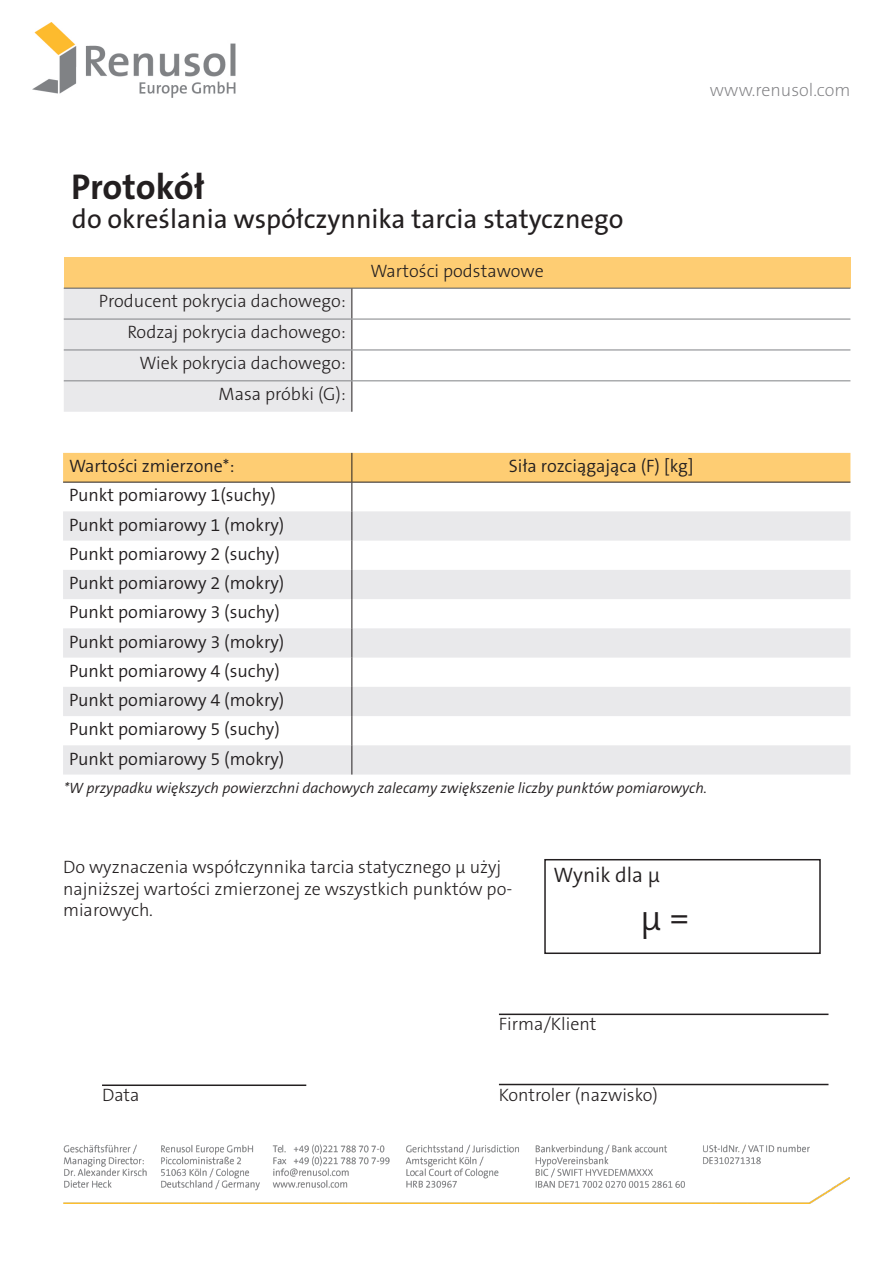
<style>
.page{position:relative;width:893px;height:1263px;background:#fff}
.page>*{position:absolute;margin:0;border:0;box-sizing:border-box;transform-origin:0 0}
.t1{font:700 36px "The Sans B W7";letter-spacing:-.005em;color:#231f20}
.t2{font:300 36px "The Sans B W4";color:#231f20}
.t3{font:27px "The Sans B W5 Plain";color:#231f20}
.t4{font:300 21px "The Sans B W4";color:#231f20}
.t5{font:300 18px "The Sans B W4";color:#231f20}
.t6{font:300 18px/21.6px "The Sans B W3";color:#231f20}
.t7{font:200 18px "The Sans B W2";color:#808083}
.t8{font:italic 300 15px "The Sans B W4";color:#231f20}
</style>
<div class="page">
<div style="left:544px;top:859px;width:277px;height:95px;border:2px solid #231f20"></div>
<img style="left:32px;top:22px;width:204px;height:76px">
<img style="left:63px;top:1144px;width:786px;height:59px">
<div style="left:64px;top:257px;width:786px;height:31px;background:#fecd73"></div>
<div style="left:64px;top:289px;width:287px;height:123px;background:#e9e9eb"></div>
<hr style="left:64px;top:288px;width:288px;height:1px;background:#57585a">
<hr style="left:352px;top:288px;width:498px;height:1px;background:#57585a">
<hr style="left:351px;top:289px;width:1px;height:30px;background:#231f20">
<hr style="left:351px;top:319px;width:1px;height:31px;background:#231f20">
<hr style="left:351px;top:350px;width:1px;height:30px;background:#231f20">
<hr style="left:351px;top:381px;width:1px;height:31px;background:#231f20">
<hr style="left:64px;top:319px;width:288px;height:1px;background:#808285">
<hr style="left:352px;top:319px;width:498px;height:1px;background:#808285">
<hr style="left:64px;top:350px;width:288px;height:1px;background:#808285">
<hr style="left:352px;top:350px;width:498px;height:1px;background:#808285">
<hr style="left:64px;top:380px;width:288px;height:1px;background:#808285">
<hr style="left:352px;top:380px;width:498px;height:1px;background:#808285">
<svg style="left:63px;top:511px;width:787px;height:263px;fill:#e9e9eb"></svg>
<hr style="left:351px;top:511px;width:1px;height:30px;background:#231f20">
<svg style="left:351px;top:541px;width:1px;height:87px"></svg>
<hr style="left:351px;top:628px;width:1px;height:30px;background:#231f20">
<svg style="left:351px;top:658px;width:1px;height:116px"></svg>
<svg style="left:63px;top:453px;width:787px;height:58px"></svg>
<hr style="left:499px;top:1084px;width:329px;height:1px;background:#231f20">
<hr style="left:499px;top:1013px;width:329px;height:2px;background:#231f20">
<hr style="left:102px;top:1084px;width:204px;height:2px;background:#231f20">
<p class="t1" style="left:71px;top:164px;width:135px">Protokół</p>
<p class="t3" style="left:72px;top:202px;width:553px">do określania współczynnika tarcia statycznego</p>
<p class="t6" style="left:370px;top:260px;width:175px">Wartości podstawowe</p>
<p class="t6" style="left:99px;top:291px;width:248px">Producent pokrycia dachowego:</p>
<p class="t6" style="left:127px;top:322px;width:220px">Rodzaj pokrycia dachowego:</p>
<p class="t6" style="left:139px;top:352px;width:208px">Wiek pokrycia dachowego:</p>
<p class="t6" style="left:219px;top:383px;width:129px">Masa próbki (G):</p>
<p class="t7" style="left:710px;top:78px;width:142px">www.renusol.com</p>
<p class="t5" style="left:69px;top:455px;width:167px">Wartości zmierzone*:</p>
<p class="t5" style="left:509px;top:455px;width:186px">Siła rozciągająca (F) [kg]</p>
<p class="t5" style="left:69px;top:484px;width:208px">Punkt pomiarowy 1(suchy)</p>
<p class="t5" style="left:69px;top:513px;width:217px">Punkt pomiarowy 1 (mokry)</p>
<p class="t5" style="left:69px;top:542px;width:212px">Punkt pomiarowy 2 (suchy)</p>
<p class="t5" style="left:69px;top:571px;width:217px">Punkt pomiarowy 2 (mokry)</p>
<p class="t5" style="left:69px;top:601px;width:212px">Punkt pomiarowy 3 (suchy)</p>
<p class="t5" style="left:69px;top:630px;width:217px">Punkt pomiarowy 3 (mokry)</p>
<p class="t5" style="left:69px;top:659px;width:212px">Punkt pomiarowy 4 (suchy)</p>
<p class="t5" style="left:69px;top:688px;width:217px">Punkt pomiarowy 4 (mokry)</p>
<p class="t5" style="left:69px;top:718px;width:212px">Punkt pomiarowy 5 (suchy)</p>
<p class="t5" style="left:69px;top:747px;width:217px">Punkt pomiarowy 5 (mokry)</p>
<p class="t8" style="left:64px;top:779px;width:645px">*W przypadku większych powierzchni dachowych zalecamy zwiększenie liczby punktów pomiarowych.</p>
<p class="t6" style="left:63px;top:856px;width:451px">Do wyznaczenia współczynnika tarcia statycznego μ użyj najniższej wartości zmierzonej ze wszystkich punktów po&shy;miarowych.</p>
<p class="t4" style="left:553px;top:862px;width:108px">Wynik dla μ</p>
<p class="t2" style="left:641px;top:894px;width:50px">μ =</p>
<p class="t6" style="left:499px;top:1013px;width:99px">Firma/Klient</p>
<p class="t6" style="left:102px;top:1084px;width:39px">Data</p>
<p class="t6" style="left:499px;top:1084px;width:160px">Kontroler (nazwisko)</p>
</div>
